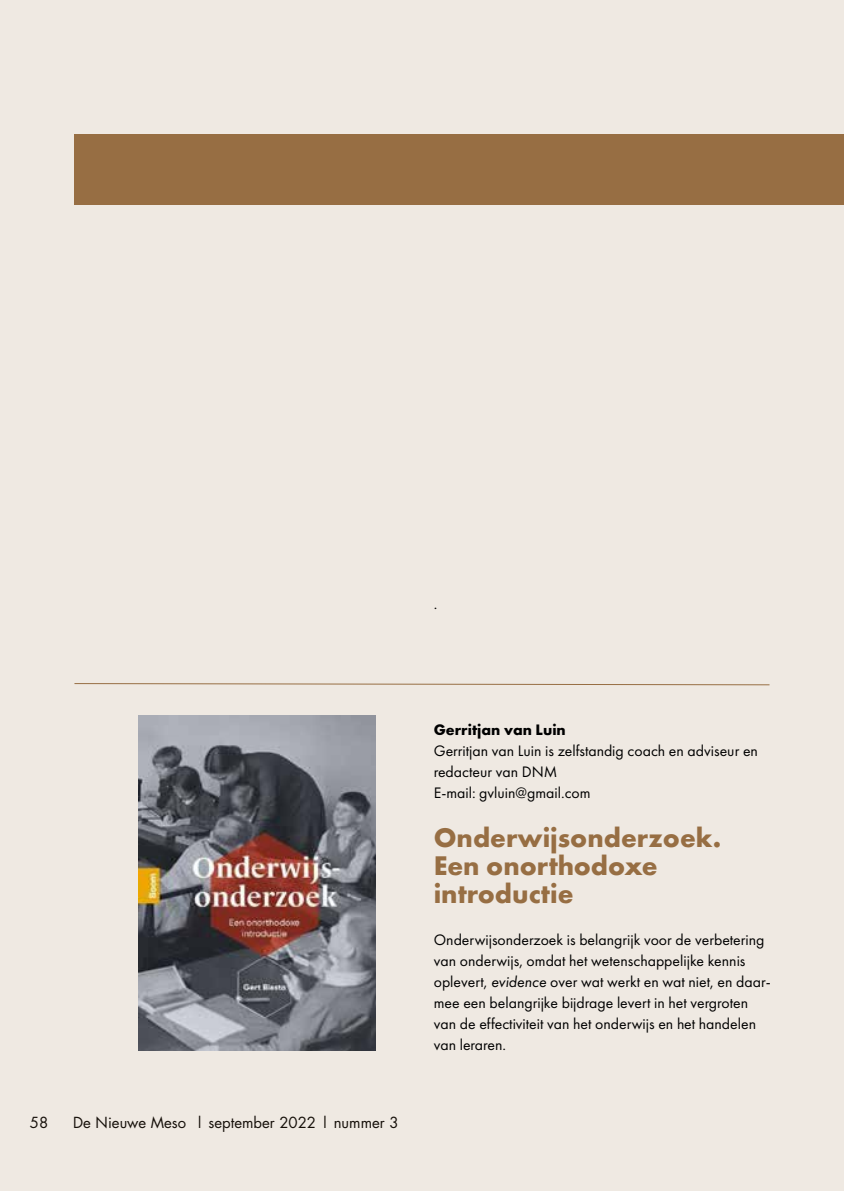
<style>
.page{position:relative;width:844px;height:1191px;background:#fff}
.page>*{position:absolute;margin:0;border:0;box-sizing:border-box;transform-origin:0 0}
.t1{font:700 28px/28px "Futura PT";color:#976e43}
.t2{font:15.75px/21px "Futura PT";color:#000}
.t3{font:700 15.75px "Futura PT";color:#000}
.t4{font:14.88px "Futura";color:#000}
.s1{font-style:italic}
</style>
<div class="page">
<div style="left:0;top:0;width:843px;height:1191px;background:#efe9e2"></div>
<img style="left:139px;top:715px;width:236px;height:335px">
<svg style="left:74px;top:683px;width:695px;height:2px"></svg>
<div style="left:74px;top:134px;width:769px;height:71px;background:#976e43"></div>
<p class="t2" style="left:433px;top:593px;width:5px">.</p>
<p class="t4" style="left:30px;top:1112px;width:20px">58</p>
<p class="t4" style="left:73px;top:1112px;width:327px">De Nieuwe Meso | september 2022 | nummer 3</p>
<p class="t3" style="left:433px;top:720px;width:133px">Gerritjan van Luin</p>
<p class="t2" style="left:433px;top:740px;width:325px">Gerritjan van Luin is zelfstandig coach en adviseur en redacteur van DNM<br>E-mail: gvluin@gmail.com</p>
<h1 class="t1" style="left:433px;top:823px;width:289px">Onderwijsonderzoek.<br>Een onorthodoxe introductie</h1>
<p class="t2" style="left:433px;top:929px;width:338px">Onderwijsonderzoek is belangrijk voor de verbetering van onderwijs, omdat het wetenschappelijke kennis oplevert, <span class="s1">evidence</span> over wat werkt en wat niet, en daar&shy;mee een belangrijke bijdrage levert in het vergroten van de effectiviteit van het onderwijs en het handelen van leraren.</p>
</div>
